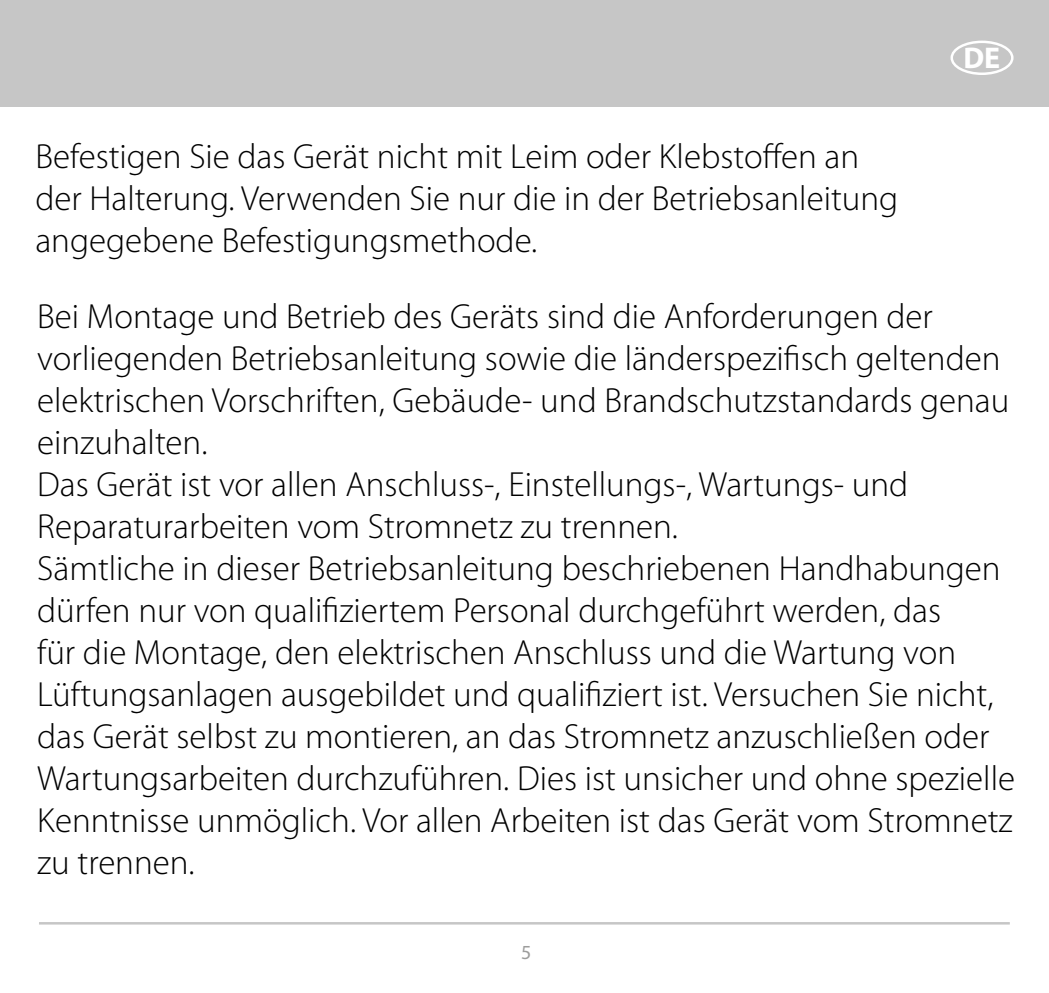
<style>
.page{position:relative;width:1049px;height:993px;background:#fff}
.page>*{position:absolute;margin:0;border:0;box-sizing:border-box;transform-origin:0 0}
.t1{font:300 35px/42px "Myriad Pro";color:#000}
.t2{font:700 30px "Myriad Pro";color:#fff}
.t3{font:20px "Myriad Pro";color:#9d9d9c}
</style>
<div class="page">
<div style="left:0;top:0;width:1049px;height:106px;background:#c6c6c6"></div>
<hr style="left:39px;top:921px;width:971px;height:3px;background:#c6c6c6">
<div style="left:950px;top:41px;width:63px;height:34px;border:2px solid #fff;border-radius:50%"></div>
<p class="t1" style="left:35px;top:136px;width:864px">Befestigen Sie das Gerät nicht mit Leim oder Klebstoffen an der Halterung. Verwenden Sie nur die in der Betriebsanleitung angegebene Befestigungsmethode.</p>
<p class="t2" style="left:963px;top:38px;width:38px">DE</p>
<p class="t1" style="left:37px;top:295px;width:979px">Bei Montage und Betrieb des Geräts sind die Anforderungen der vorliegenden Betriebsanleitung sowie die länderspezifisch geltenden elektrischen Vorschriften, Gebäude- und Brandschutzstandards genau einzuhalten.<br>Das Gerät ist vor allen Anschluss-, Einstellungs-, Wartungs- und Reparaturarbeiten vom Stromnetz zu trennen.<br>Sämtliche in dieser Betriebsanleitung beschriebenen Handhabungen dürfen nur von qualifiziertem Personal durchgeführt werden, das<br>für die Montage, den elektrischen Anschluss und die Wartung von Lüftungsanlagen ausgebildet und qualifiziert ist. Versuchen Sie nicht, das Gerät selbst zu montieren, an das Stromnetz anzuschließen oder Wartungsarbeiten durchzuführen. Dies ist unsicher und ohne spezielle Kenntnisse unmöglich. Vor allen Arbeiten ist das Gerät vom Stromnetz zu trennen.</p>
<p class="t3" style="left:521px;top:939px;width:12px">5</p>
</div>
